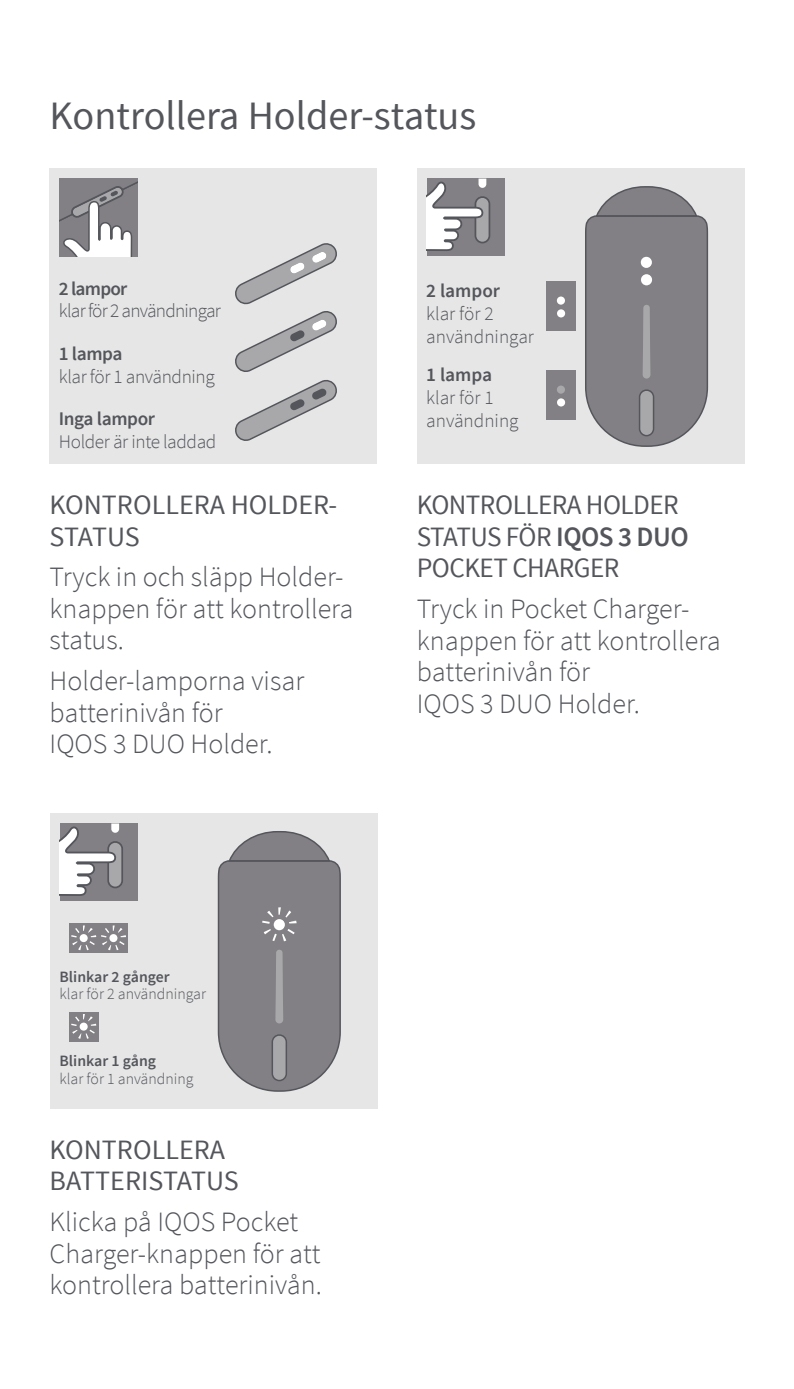
<style>
.page{position:relative;width:794px;height:1389px;background:#fff}
.page>*{position:absolute;margin:0;border:0;box-sizing:border-box;transform-origin:0 0}
.t1{font:40.25px "Source Sans Pro";color:#54565b}
.t2{font:300 28px/31.5px "Source Sans Pro";color:#54565b}
.t3{font:28px/31.5px "Source Sans Pro";color:#54565b}
.t4{font:28px/31.5px "Source Sans Pro";letter-spacing:-.02em;color:#54565b}
.t5{font:300 19.25px/22.8px "Source Sans Pro";color:#54565b}
.t6{font:600 19.25px "Source Sans Pro";letter-spacing:-.02em;color:#54565b}
.t7{font:300 19.25px "Source Sans Pro";letter-spacing:-.02em;color:#54565b}
.t8{font:300 19.25px "Source Sans Pro";letter-spacing:-.04em;color:#54565b}
.t9{font:300 15.75px "Source Sans Pro";color:#54565b}
.t10{font:600 15.75px "Source Sans Pro";color:#54565b}
.s1{font-weight:600}
</style>
<div class="page">
<div style="left:50px;top:169px;width:327px;height:295px;background:#e6e6e6"></div>
<svg style="left:59px;top:179px;width:78px;height:77px;background:#9c9b9f"></svg>
<svg style="left:235px;top:243px;width:102px;height:198px"></svg>
<div style="left:417px;top:169px;width:327px;height:295px;background:#e6e6e6"></div>
<svg style="left:585px;top:186px;width:124px;height:261px;background:#8a898d"></svg>
<div style="left:642px;top:305px;width:8px;height:74px;background:#a8a8aa;border-radius:4px"></div>
<div style="left:427px;top:179px;width:77px;height:77px;background:#828084"></div>
<div style="left:474px;top:196px;width:16px;height:47px;background:#a8a8aa;border:2px solid #54565b;border-radius:7px"></div>
<svg style="left:427px;top:179px;width:59px;height:72px"></svg>
<div style="left:546px;top:282px;width:30px;height:49px;background:#828084"></div>
<div style="left:546px;top:371px;width:30px;height:49px;background:#828084"></div>
<div style="left:641px;top:274px;width:11px;height:11px;background:#fff;border-radius:50%"></div>
<div style="left:641px;top:257px;width:11px;height:11px;background:#fff;border-radius:50%"></div>
<div style="left:557px;top:309px;width:8px;height:8px;background:#fff;border-radius:50%"></div>
<div style="left:557px;top:297px;width:8px;height:8px;background:#fff;border-radius:50%"></div>
<div style="left:557px;top:398px;width:8px;height:9px;background:#fff;border-radius:50%"></div>
<div style="left:557px;top:386px;width:8px;height:8px;background:#a8a8aa;border-radius:50%"></div>
<div style="left:50px;top:814px;width:327px;height:295px;background:#e6e6e6"></div>
<div style="left:60px;top:823px;width:77px;height:78px;background:#828084"></div>
<div style="left:107px;top:841px;width:16px;height:47px;background:#a8a8aa;border:2px solid #54565b;border-radius:7px"></div>
<svg style="left:60px;top:823px;width:59px;height:73px"></svg>
<svg style="left:217px;top:831px;width:124px;height:261px;background:#8e8c8f"></svg>
<svg style="left:69px;top:1012px;width:30px;height:30px"></svg>
<svg style="left:69px;top:923px;width:59px;height:30px;background:#929094"></svg>
<h1 class="t1" style="left:50px;top:91px;width:428px">Kontrollera Holder-status</h1>
<p class="t6" style="left:59px;top:276px;width:70px">2 lampor</p>
<p class="t8" style="left:59px;top:299px;width:164px">klar för 2 användningar</p>
<p class="t6" style="left:59px;top:342px;width:65px">1 lampa</p>
<p class="t7" style="left:59px;top:365px;width:157px">klar för 1 användning</p>
<p class="t6" style="left:59px;top:407px;width:98px">Inga lampor</p>
<p class="t7" style="left:59px;top:430px;width:159px">Holder är inte laddad</p>
<p class="t3" style="left:50px;top:489px;width:289px">KONTROLLERA HOLDER-<br>STATUS</p>
<p class="t2" style="left:50px;top:562px;width:305px">Tryck in och släpp Holder&shy;knappen för att kontrollera status.</p>
<p class="t2" style="left:50px;top:666px;width:256px">Holder-lamporna visar batterinivån för<br>IQOS 3 DUO Holder.</p>
<p class="t6" style="left:426px;top:279px;width:75px">2 lampor</p>
<p class="t5" style="left:426px;top:302px;width:109px">klar för 2 användningar</p>
<p class="t6" style="left:426px;top:363px;width:68px">1 lampa</p>
<p class="t5" style="left:426px;top:386px;width:94px">klar för 1 användning</p>
<p class="t4" style="left:417px;top:490px;width:273px">KONTROLLERA HOLDER<br>STATUS FÖR <span class="s1">IQOS 3 DUO<br></span>POCKET CHARGER</p>
<p class="t2" style="left:417px;top:593px;width:305px">Tryck in Pocket Charger&shy;knappen för att kontrollera batterinivån för<br>IQOS 3 DUO Holder.</p>
<p class="t10" style="left:60px;top:966px;width:112px">Blinkar 2 gånger</p>
<p class="t9" style="left:60px;top:984px;width:148px">klar för 2 användningar</p>
<p class="t10" style="left:60px;top:1051px;width:98px">Blinkar 1 gång</p>
<p class="t9" style="left:60px;top:1069px;width:135px">klar för 1 användning</p>
<p class="t3" style="left:50px;top:1134px;width:191px">KONTROLLERA<br>BATTERISTATUS</p>
<p class="t2" style="left:50px;top:1206px;width:274px">Klicka på IQOS Pocket<br>Charger-knappen för att kontrollera batterinivån.</p>
</div>
